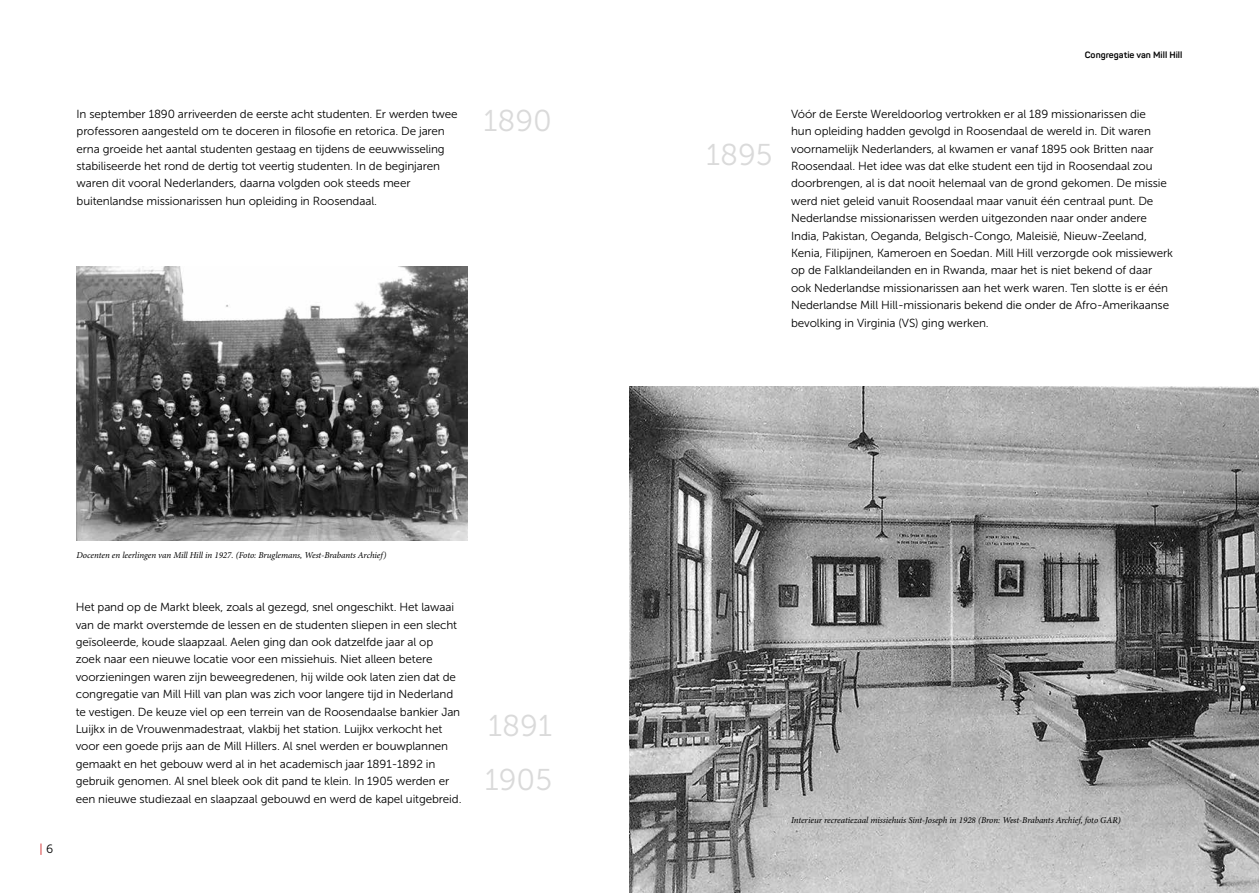
<style>
.page{position:relative;width:1259px;height:893px;background:#fff}
.page>*{position:absolute;margin:0;border:0;box-sizing:border-box;transform-origin:0 0}
.t1{font:30px/53.6px "Museo Sans 300";color:#dadada}
.t2{font:12px "Museo Sans 300";color:#cd1719}
.t3{font:11.7px/17.4px "Museo Sans 300";letter-spacing:-.01em;color:#000}
.t4{font:italic 9px "Minion Pro";letter-spacing:-.01em;color:#000}
.t5{font:700 9px "Panton";color:#000}
.s1{color:#000}
</style>
<div class="page">
<img style="left:77px;top:267px;width:391px;height:274px">
<img style="left:629px;top:387px;width:630px;height:506px">
<p class="t3" style="left:77px;top:105px;width:382px">In september 1890 arriveerden de eerste acht studenten. Er werden twee professoren aangesteld om te doceren in filosofie en retorica. De jaren erna groeide het aantal studenten gestaag en tijdens de eeuwwisseling stabiliseerde het rond de dertig tot veertig studenten. In de beginjaren waren dit vooral Nederlanders, daarna volgden ook steeds meer buitenlandse missionarissen hun opleiding in Roosendaal.</p>
<h1 class="t1" style="left:483px;top:95px;width:70px">1890</h1>
<p class="t2" style="left:39px;top:842px;width:15px">| <span class="s1">6</span></p>
<p class="t4" style="left:77px;top:548px;width:311px">Docenten en leerlingen van Mill Hill in 1927. (Foto: Bruglemans, West-Brabants Archief)</p>
<p class="t3" style="left:76px;top:598px;width:387px">Het pand op de Markt bleek, zoals al gezegd, snel ongeschikt. Het lawaai van de markt overstemde de lessen en de studenten sliepen in een slecht geïsoleerde, koude slaapzaal. Aelen ging dan ook datzelfde jaar al op<br>zoek naar een nieuwe locatie voor een missiehuis. Niet alleen betere voorzieningen waren zijn beweegredenen, hij wilde ook laten zien dat de congregatie van Mill Hill van plan was zich voor langere tijd in Nederland te vestigen. De keuze viel op een terrein van de Roosendaalse bankier Jan Luijkx in de Vrouwenmadestraat, vlakbij het station. Luijkx verkocht het voor een goede prijs aan de Mill Hillers. Al snel werden er bouwplannen gemaakt en het gebouw werd al in het academisch jaar 1891-1892 in gebruik genomen. Al snel bleek ook dit pand te klein. In 1905 werden er een nieuwe studiezaal en slaapzaal gebouwd en werd de kapel uitgebreid.</p>
<h1 class="t1" style="left:485px;top:699px;width:69px">1891<br>1905</h1>
<h1 class="t1" style="left:706px;top:128px;width:68px">1895</h1>
<p class="t5" style="left:1084px;top:49px;width:99px">Congregatie van Mill Hill</p>
<p class="t3" style="left:791px;top:105px;width:383px">Vóór de Eerste Wereldoorlog vertrokken er al 189 missionarissen die<br>hun opleiding hadden gevolgd in Roosendaal de wereld in. Dit waren voornamelijk Nederlanders, al kwamen er vanaf 1895 ook Britten naar Roosendaal. Het idee was dat elke student een tijd in Roosendaal zou doorbrengen, al is dat nooit helemaal van de grond gekomen. De missie werd niet geleid vanuit Roosendaal maar vanuit één centraal punt. De Nederlandse missionarissen werden uitgezonden naar onder andere India, Pakistan, Oeganda, Belgisch-Congo, Maleisië, Nieuw-Zeeland, Kenia, Filipijnen, Kameroen en Soedan. Mill Hill verzorgde ook missiewerk op de Falklandeilanden en in Rwanda, maar het is niet bekend of daar ook Nederlandse missionarissen aan het werk waren. Ten slotte is er één Nederlandse Mill Hill-missionaris bekend die onder de Afro-Amerikaanse bevolking in Virginia (VS) ging werken.</p>
<p class="t4" style="left:791px;top:814px;width:331px">Interieur recreatiezaal missiehuis Sint-Joseph in 1928 (Bron: West-Brabants Archief, foto GAR)</p>
</div>
